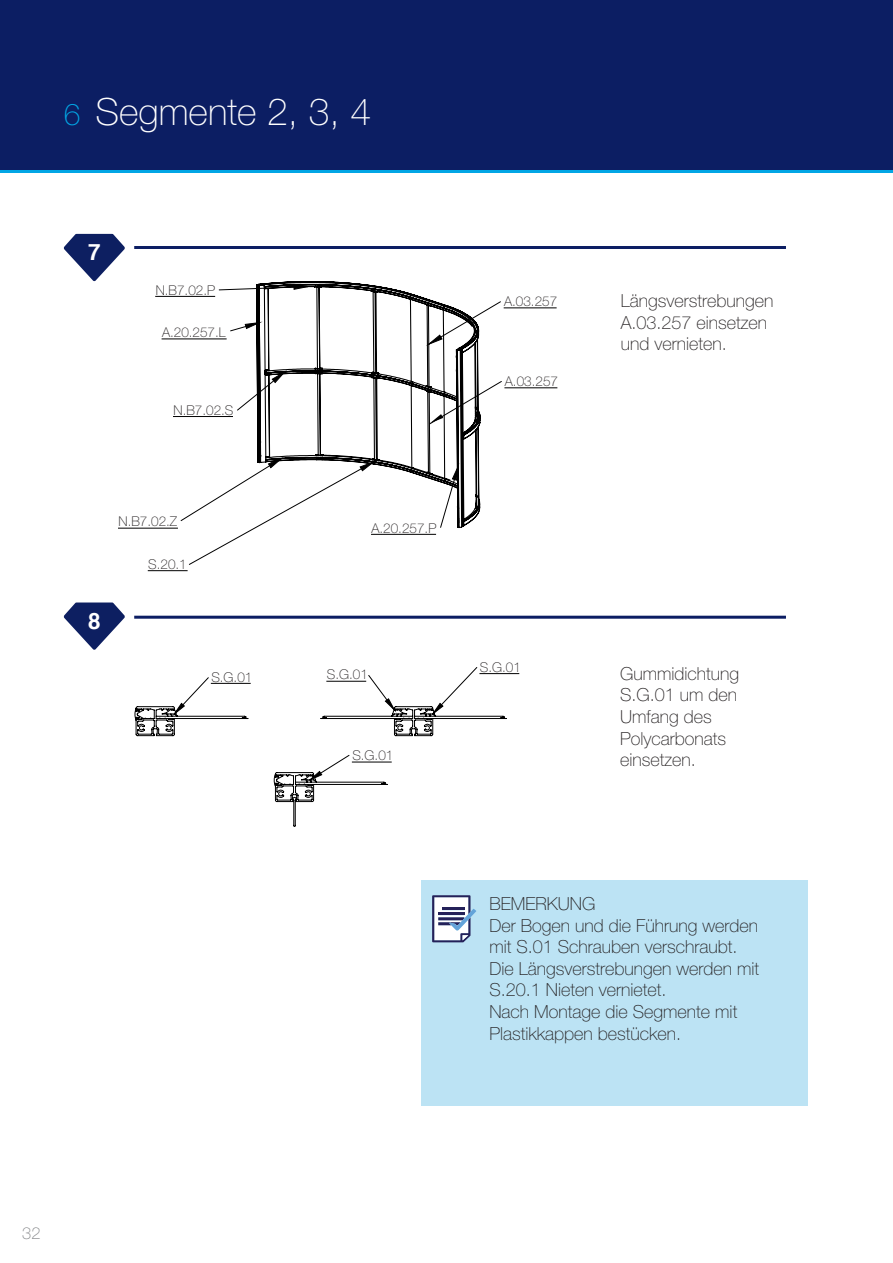
<style>
.page{position:relative;width:893px;height:1263px;background:#fff}
.page>*{position:absolute;margin:0;border:0;box-sizing:border-box;transform-origin:0 0}
.t1{font:100 37.5px "Helvetica Neue LT Pro";color:#fff}
.t2{font:700 22.5px "Helvetica";color:#fff}
.t3{font:100 18px/21.6px "Helvetica Neue LT Pro";color:#231f20}
.t4{font:100 16.5px "Helvetica Neue LT Pro";color:#808285}
.t5{font:100 13.5px "Helvetica Neue LT Pro";color:#231f20}
.s1{font-size:30px;color:#02a6e5}
</style>
<div class="page">
<div style="left:0;top:0;width:893px;height:172px;background:#0c1e63"></div>
<hr style="left:0;top:170px;width:893px;height:2px;background:#02a6e5">
<div style="left:422px;top:880px;width:386px;height:226px;background:#bce3f4"></div>
<svg style="left:432px;top:895px;width:44px;height:47px"></svg>
<svg style="left:64px;top:234px;width:61px;height:47px"></svg>
<svg style="left:64px;top:602px;width:61px;height:48px"></svg>
<hr style="left:134px;top:246px;width:652px;height:3px;background:#0c1e63">
<hr style="left:134px;top:616px;width:652px;height:3px;background:#0c1e63">
<svg style="left:180px;top:288px;width:257px;height:277px"></svg>
<svg style="left:255px;top:281px;width:226px;height:248px"></svg>
<svg style="left:180px;top:667px;width:298px;height:38px"></svg>
<svg style="left:134px;top:705px;width:373px;height:122px"></svg>
<hr style="left:162px;top:338px;width:65px;height:1px;background:#000">
<hr style="left:118px;top:528px;width:60px;height:1px;background:#000">
<hr style="left:173px;top:416px;width:60px;height:1px;background:#000">
<hr style="left:155px;top:296px;width:60px;height:1px;background:#000">
<svg style="left:244px;top:284px;width:258px;height:197px"></svg>
<hr style="left:504px;top:307px;width:53px;height:1px;background:#000">
<hr style="left:504px;top:387px;width:53px;height:1px;background:#000">
<hr style="left:371px;top:534px;width:65px;height:1px;background:#000">
<hr style="left:148px;top:570px;width:40px;height:1px;background:#000">
<hr style="left:211px;top:683px;width:40px;height:1px;background:#000">
<hr style="left:326px;top:681px;width:40px;height:1px;background:#000">
<hr style="left:479px;top:673px;width:40px;height:1px;background:#000">
<hr style="left:352px;top:762px;width:40px;height:1px;background:#000">
<p class="t1" style="left:64px;top:90px;width:309px"><span class="s1">6</span> Segmente 2, 3, 4</p>
<p class="t2" style="left:88px;top:234px;width:14px">7</p>
<p class="t5" style="left:156px;top:282px;width:61px">N.B7.02.P</p>
<p class="t5" style="left:162px;top:325px;width:65px">A.20.257.L</p>
<p class="t5" style="left:174px;top:402px;width:61px">N.B7.02.S</p>
<p class="t2" style="left:88px;top:603px;width:14px">8</p>
<p class="t5" style="left:119px;top:514px;width:60px">N.B7.02.Z</p>
<p class="t5" style="left:148px;top:556px;width:40px">S.20.1</p>
<p class="t5" style="left:372px;top:520px;width:66px">A.20.257.P</p>
<p class="t5" style="left:211px;top:669px;width:43px">S.G.01</p>
<p class="t5" style="left:327px;top:667px;width:43px">S.G.01</p>
<p class="t5" style="left:352px;top:748px;width:43px">S.G.01</p>
<p class="t5" style="left:504px;top:293px;width:55px">A.03.257</p>
<p class="t5" style="left:505px;top:373px;width:55px">A.03.257</p>
<p class="t5" style="left:480px;top:659px;width:43px">S.G.01</p>
<p class="t3" style="left:621px;top:290px;width:154px">Längsverstrebungen<br>A.03.257 einsetzen und vernieten.</p>
<p class="t3" style="left:620px;top:662px;width:121px">Gummidichtung<br>S.G.01 um den<br>Umfang des<br>Polycarbonats einsetzen.</p>
<p class="t3" style="left:489px;top:893px;width:108px">BEMERKUNG</p>
<p class="t3" style="left:489px;top:914px;width:271px">Der Bogen und die Führung werden mit S.01 Schrauben verschraubt.<br>Die Längsverstrebungen werden mit<br>S.20.1 Nieten vernietet.</p>
<p class="t3" style="left:489px;top:1001px;width:249px">Nach Montage die Segmente mit</p>
<p class="t3" style="left:489px;top:1022px;width:193px">Plastikkappen bestücken.</p>
<p class="t4" style="left:22px;top:1223px;width:20px">32</p>
</div>
